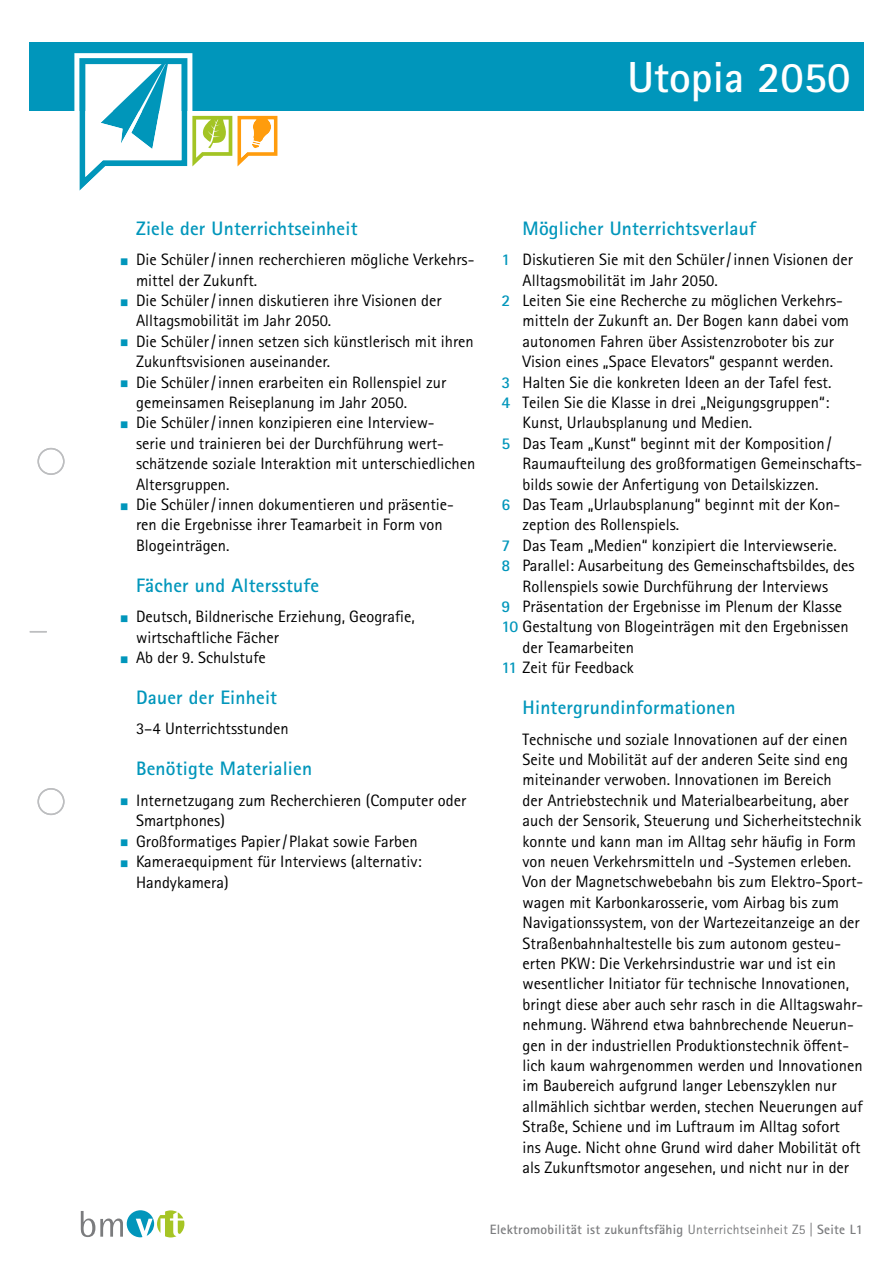
<style>
.page{position:relative;width:893px;height:1263px;background:#fff}
.page>*{position:absolute;margin:0;border:0;box-sizing:border-box;transform-origin:0 0}
.t1{font:700 43.5px "Rotis Sans Serif Std";color:#fff}
.t2{font:700 19.5px "Rotis Sans Serif Std";letter-spacing:.01em;color:#0096bb}
.t3{font:16.5px/20.4px "Rotis Sans Serif Std";color:#000}
.t4{font:700 13.5px "Rotis Sans Serif Std";letter-spacing:.02em;color:#7b7c7e}
.s1{color:#0096bb}
.s2{font-weight:700;color:#0096bb}
.s3{font-weight:400}
</style>
<div class="page">
<svg style="left:81px;top:1210px;width:103px;height:27px"></svg>
<div style="left:29px;top:43px;width:834px;height:68px;background:#0096bb"></div>
<svg style="left:30px;top:631px;width:17px;height:1px"></svg>
<div style="left:38px;top:448px;width:27px;height:27px;border:2px solid #bdbec0;border-radius:50%"></div>
<div style="left:38px;top:788px;width:27px;height:27px;border:2px solid #bdbec0;border-radius:50%"></div>
<svg style="left:238px;top:116px;width:39px;height:50px"></svg>
<svg style="left:74px;top:53px;width:158px;height:138px"></svg>
<h1 class="t1" style="left:627px;top:50px;width:225px">Utopia 2050</h1>
<p class="t2" style="left:136px;top:216px;width:223px">Ziele der Unterrichtseinheit</p>
<p class="t3" style="left:136px;top:250px;width:340px;text-indent:-17px"><span class="s1">▪</span> Die Schüler/innen recherchieren mögliche Verkehrs&shy;mittel der Zukunft.</p>
<p class="t3" style="left:136px;top:290px;width:307px;text-indent:-17px"><span class="s1">▪</span> Die Schüler/innen diskutieren ihre Visionen der<br>Alltagsmobilität im Jahr 2050.</p>
<p class="t3" style="left:136px;top:331px;width:339px;text-indent:-17px"><span class="s1">▪</span> Die Schüler/innen setzen sich künstlerisch mit ihren<br>Zukunftsvisionen auseinander.</p>
<p class="t3" style="left:136px;top:372px;width:312px;text-indent:-17px"><span class="s1">▪</span> Die Schüler/innen erarbeiten ein Rollenspiel zur gemeinsamen Reiseplanung im Jahr 2050.</p>
<p class="t3" style="left:136px;top:413px;width:341px;text-indent:-17px"><span class="s1">▪</span> Die Schüler/innen konzipieren eine Interview-<br>serie und trainieren bei der Durchführung wert&shy;schätzende soziale Interaktion mit unterschiedlichen Altersgruppen.</p>
<p class="t3" style="left:136px;top:494px;width:319px;text-indent:-17px"><span class="s1">▪</span> Die Schüler/innen dokumentieren und präsentie&shy;ren die Ergebnisse ihrer Teamarbeit in Form von<br>Blogeinträgen.</p>
<p class="t2" style="left:136px;top:573px;width:185px">Fächer und Altersstufe</p>
<p class="t3" style="left:136px;top:607px;width:280px;text-indent:-17px"><span class="s1">▪</span> Deutsch, Bildnerische Erziehung, Geografie, wirtschaftliche Fächer</p>
<p class="t3" style="left:119px;top:647px;width:148px"><span class="s1">▪</span> Ab der 9. Schulstufe</p>
<p class="t2" style="left:136px;top:685px;width:143px">Dauer der Einheit</p>
<p class="t3" style="left:136px;top:719px;width:154px">3–4 Unterrichtsstunden</p>
<p class="t2" style="left:136px;top:756px;width:178px">Benötigte Materialien</p>
<p class="t3" style="left:136px;top:790px;width:332px;text-indent:-17px"><span class="s1">▪</span> Internetzugang zum Recherchieren (Computer oder<br>Smartphones)</p>
<p class="t3" style="left:119px;top:831px;width:300px"><span class="s1">▪</span> Großformatiges Papier/ Plakat sowie Farben</p>
<p class="t3" style="left:136px;top:851px;width:287px;text-indent:-17px"><span class="s1">▪</span> Kameraequipment für Interviews (alternativ:<br>Handykamera)</p>
<p class="t2" style="left:523px;top:216px;width:235px">Möglicher Unterrichtsverlauf</p>
<p class="t3" style="left:501px;top:250px;width:353px"><span class="s2">1</span> Diskutieren Sie mit den Schüler/innen Visionen der</p>
<p class="t3" style="left:523px;top:270px;width:197px">Alltagsmobilität im Jahr 2050.</p>
<p class="t3" style="left:501px;top:290px;width:343px"><span class="s2">2</span> Leiten Sie eine Recherche zu möglichen Verkehrs-</p>
<p class="t3" style="left:523px;top:311px;width:328px">mitteln der Zukunft an. Der Bogen kann dabei vom</p>
<p class="t3" style="left:523px;top:331px;width:313px">autonomen Fahren über Assistenzroboter bis zur</p>
<p class="t3" style="left:523px;top:352px;width:312px">Vision eines „Space Elevators“ gespannt werden.</p>
<p class="t3" style="left:501px;top:372px;width:332px"><span class="s2">3</span> Halten Sie die konkreten Ideen an der Tafel fest.</p>
<p class="t3" style="left:501px;top:392px;width:329px"><span class="s2">4</span> Teilen Sie die Klasse in drei „Neigungsgruppen“:</p>
<p class="t3" style="left:523px;top:413px;width:231px">Kunst, Urlaubsplanung und Medien.</p>
<p class="t3" style="left:501px;top:433px;width:332px"><span class="s2">5</span> Das Team „Kunst“ beginnt mit der Komposition /</p>
<p class="t3" style="left:523px;top:454px;width:341px">Raumaufteilung des großformatigen Gemeinschafts-</p>
<p class="t3" style="left:523px;top:474px;width:297px">bilds sowie der Anfertigung von Detailskizzen.</p>
<p class="t3" style="left:501px;top:494px;width:340px"><span class="s2">6</span> Das Team „Urlaubsplanung“ beginnt mit der Kon-</p>
<p class="t3" style="left:523px;top:515px;width:158px">zeption des Rollenspiels.</p>
<p class="t3" style="left:501px;top:535px;width:337px"><span class="s2">7</span> Das Team „Medien“ konzipiert die Interviewserie.</p>
<p class="t3" style="left:501px;top:555px;width:355px"><span class="s2">8</span> Parallel: Ausarbeitung des Gemeinschaftsbildes, des</p>
<p class="t3" style="left:523px;top:576px;width:307px">Rollenspiels sowie Durchführung der Interviews</p>
<p class="t3" style="left:501px;top:596px;width:342px"><span class="s2">9</span> Präsentation der Ergebnisse im Plenum der Klasse</p>
<p class="t3" style="left:501px;top:617px;width:349px"><span class="s2">10</span> Gestaltung von Blogeinträgen mit den Ergebnissen</p>
<p class="t3" style="left:523px;top:637px;width:113px">der Teamarbeiten</p>
<p class="t3" style="left:501px;top:657px;width:134px"><span class="s2">11</span> Zeit für Feedback</p>
<p class="t2" style="left:523px;top:695px;width:214px">Hintergrundinformationen</p>
<p class="t3" style="left:523px;top:729px;width:342px">Technische und soziale Innovationen auf der einen Seite und Mobilität auf der anderen Seite sind eng miteinander verwoben. Innovationen im Bereich<br>der Antriebstechnik und Materialbearbeitung, aber auch der Sensorik, Steuerung und Sicherheitstechnik konnte und kann man im Alltag sehr häufig in Form von neuen Verkehrsmitteln und -Systemen erleben.<br>Von der Magnetschwebebahn bis zum Elektro-Sport&shy;wagen mit Karbonkarosserie, vom Airbag bis zum Navigationssystem, von der Wartezeitanzeige an der Straßenbahnhaltestelle bis zum autonom gesteu&shy;erten PKW: Die Verkehrsindustrie war und ist ein wesentlicher Initiator für technische Innovationen, bringt diese aber auch sehr rasch in die Alltagswahr&shy;nehmung. Während etwa bahnbrechende Neuerun&shy;gen in der industriellen Produktionstechnik öffent&shy;lich kaum wahrgenommen werden und Innovationen im Baubereich aufgrund langer Lebenszyklen nur allmählich sichtbar werden, stechen Neuerungen auf Straße, Schiene und im Luftraum im Alltag sofort<br>ins Auge. Nicht ohne Grund wird daher Mobilität oft als Zukunftsmotor angesehen, und nicht nur in der</p>
<p class="t4" style="left:490px;top:1221px;width:375px">Elektromobilität ist zukunftsfähig <span class="s3">Unterrichtseinheit Z5 |</span> Seite L1</p>
</div>
